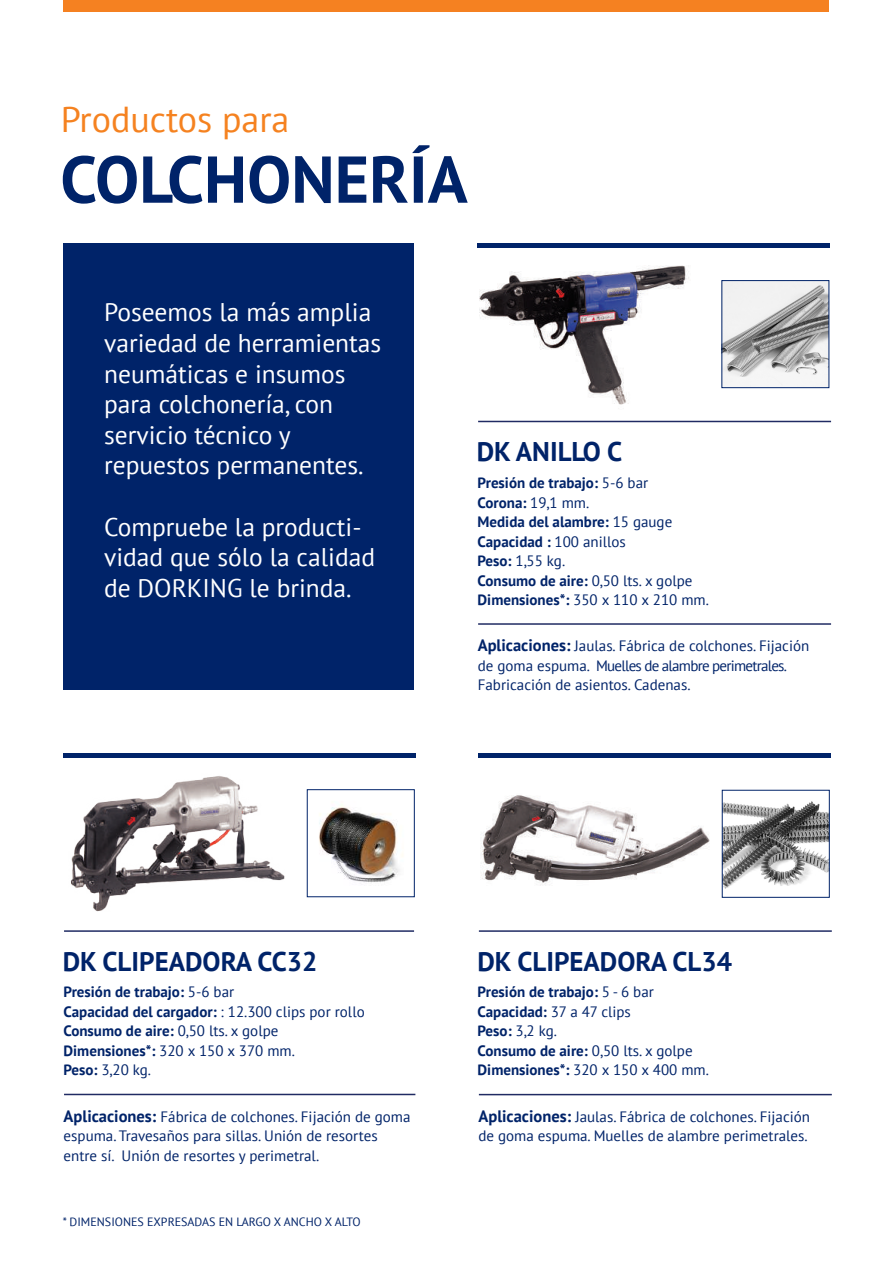
<style>
.page{position:relative;width:893px;height:1263px;background:#fff}
.page>*{position:absolute;margin:0;border:0;box-sizing:border-box;transform-origin:0 0}
.t1{font:700 66px "PT Sans";color:#002369}
.t2{font:36px "PT Sans";color:#f58220}
.t3{font:700 27px "PT Sans";color:#002369}
.t4{font:25.5px/30.6px "PT Sans";color:#fff}
.t5{font:700 15px/19.5px "PT Sans";color:#002369}
.t6{font:15px/19.5px "PT Sans";color:#002369}
.t7{font:12px "PT Sans";color:#002369}
.s1{font-weight:400}
.s2{font-weight:700;font-size:16.5px}
</style>
<div class="page">
<div style="left:63px;top:0;width:766px;height:12px;background:#f58121"></div>
<div style="left:63px;top:243px;width:351px;height:447px;background:#002369"></div>
<hr style="left:478px;top:623px;width:353px;height:2px;background:#202b63">
<img style="left:480px;top:265px;width:220px;height:156px">
<hr style="left:478px;top:421px;width:353px;height:1px;background:#202b63">
<div style="left:477px;top:243px;width:353px;height:5px;background:#002369"></div>
<img style="left:478px;top:795px;width:232px;height:137px">
<img style="left:71px;top:776px;width:214px;height:136px">
<hr style="left:479px;top:1094px;width:353px;height:1px;background:#202b63">
<hr style="left:479px;top:930px;width:353px;height:2px;background:#202b63">
<div style="left:478px;top:753px;width:353px;height:5px;background:#002369"></div>
<hr style="left:64px;top:1094px;width:351px;height:1px;background:#202b63">
<hr style="left:64px;top:930px;width:350px;height:2px;background:#202b63">
<div style="left:63px;top:753px;width:353px;height:5px;background:#002369"></div>
<img style="left:319px;top:805px;width:84px;height:78px">
<div style="left:307px;top:789px;width:108px;height:108px;border:1px solid #002369"></div>
<img style="left:723px;top:282px;width:104px;height:104px">
<div style="left:721px;top:280px;width:108px;height:108px;border:1px solid #002369"></div>
<img style="left:724px;top:801px;width:104px;height:88px">
<div style="left:722px;top:790px;width:108px;height:108px;border:1px solid #002369"></div>
<h2 class="t2" style="left:61px;top:96px;width:230px">Productos para</h2>
<h1 class="t1" style="left:60px;top:136px;width:409px">COLCHONERÍA</h1>
<h3 class="t4" style="left:104px;top:297px;width:279px">Poseemos la más amplia variedad de herramientas neumáticas e insumos para colchonería, con servicio técnico y repuestos permanentes.</h3>
<h3 class="t4" style="left:104px;top:511px;width:272px">Compruebe la producti&shy;vidad que sólo la calidad de DORKING le brinda.</h3>
<h3 class="t3" style="left:477px;top:434px;width:147px">DK ANILLO C</h3>
<p class="t5" style="left:478px;top:473px;width:233px">Presión de trabajo: <span class="s1">5-6 bar<br></span>Corona: <span class="s1">19,1 mm.<br></span>Medida del alambre: <span class="s1">15 gauge<br></span>Capacidad : <span class="s1">100 anillos<br></span>Peso: <span class="s1">1,55 kg.<br></span>Consumo de aire: <span class="s1">0,50 lts. x golpe<br></span>Dimensiones*: <span class="s1">350 x 110 x 210 mm.</span></p>
<p class="t6" style="left:478px;top:636px;width:333px"><span class="s2">Aplicaciones:</span> Jaulas. Fábrica de colchones. Fijación de goma espuma. Muelles de alambre perimetrales.<br>Fabricación de asientos. Cadenas.</p>
<h3 class="t3" style="left:63px;top:943px;width:256px">DK CLIPEADORA CC32</h3>
<h3 class="t3" style="left:477px;top:943px;width:256px">DK CLIPEADORA CL34</h3>
<p class="t5" style="left:64px;top:982px;width:303px">Presión de trabajo: <span class="s1">5-6 bar<br></span>Capacidad del cargador: <span class="s1">: 12.300 clips por rollo<br></span>Consumo de aire: <span class="s1">0,50 lts. x golpe<br></span>Dimensiones*: <span class="s1">320 x 150 x 370 mm.<br></span>Peso: <span class="s1">3,20 kg.</span></p>
<p class="t5" style="left:478px;top:982px;width:233px">Presión de trabajo: <span class="s1">5 - 6 bar<br></span>Capacidad: <span class="s1">37 a 47 clips<br></span>Peso: <span class="s1">3,2 kg.<br></span>Consumo de aire: <span class="s1">0,50 lts. x golpe<br></span>Dimensiones*: <span class="s1">320 x 150 x 400 mm.</span></p>
<p class="t6" style="left:64px;top:1106px;width:348px"><span class="s2">Aplicaciones:</span> Fábrica de colchones. Fijación de goma espuma. Travesaños para sillas. Unión de resortes entre sí . Unión de resortes y perimetral.</p>
<p class="t7" style="left:63px;top:1214px;width:299px">* DIMENSIONES EXPRESADAS EN LARGO X ANCHO X ALTO</p>
<p class="t6" style="left:478px;top:1106px;width:333px"><span class="s2">Aplicaciones:</span> Jaulas. Fábrica de colchones. Fijación de goma espuma. Muelles de alambre perimetrales.</p>
</div>
